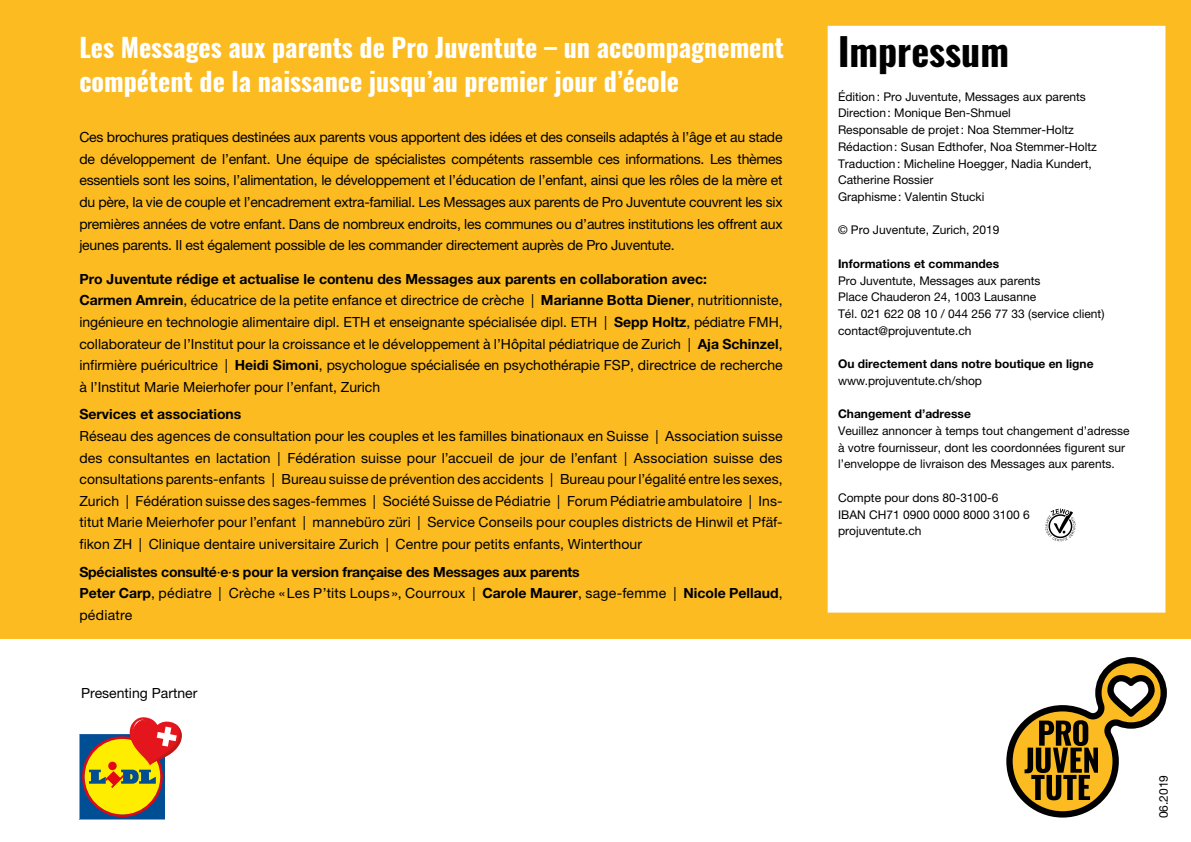
<style>
.page{position:relative;width:1191px;height:842px;background:#fff}
.page>*{position:absolute;margin:0;border:0;box-sizing:border-box;transform-origin:0 0}
.t1{font:700 38px "Oswald";color:#000}
.t2{font:700 26px/34px "Oswald";color:#fff}
.t3{font:14px/21.6px "Helvetica Neue LT Pro";color:#000}
.t4{font:700 14px/21.6px "Helvetica Neue LT Pro";letter-spacing:-.015em;color:#000}
.t5{font:12px/16.8px "Helvetica Neue LT Pro";color:#000}
.t6{font:700 12px "Helvetica Neue LT Pro";color:#000}
.s1{font-weight:700}
.s2{font-style:italic}
.s3{font-weight:400}
.s4{font-weight:400;font-style:italic}
</style>
<div class="page">
<div style="left:0;top:0;width:1191px;height:639px;background:#fbbb21"></div>
<div style="left:829px;top:27px;width:335px;height:584px;background:#fff"></div>
<div style="left:827px;top:26px;width:338px;height:587px;border:3px solid #fff"></div>
<svg style="left:79px;top:717px;width:103px;height:103px"></svg>
<svg style="left:1006px;top:657px;width:160px;height:160px"></svg>
<svg style="left:1045px;top:509px;width:30px;height:32px"></svg>
<h2 class="t2" style="left:79px;top:31px;width:706px">Les Messages aux parents de Pro Juventute – un accompagnement compétent de la naissance jusqu’au premier jour d’école</h2>
<h1 class="t1" style="left:838px;top:25px;width:172px">Impressum</h1>
<p class="t5" style="left:838px;top:88px;width:260px">Édition: Pro Juventute, Messages aux parents Direction: Monique Ben-Shmuel<br>Responsable de projet: Noa Stemmer-Holtz Rédaction: Susan Edthofer, Noa Stemmer-Holtz Traduction: Micheline Hoegger, Nadia Kundert, Catherine Rossier<br>Graphisme: Valentin Stucki</p>
<p class="t5" style="left:838px;top:221px;width:163px">© Pro Juventute, Zurich, 2019</p>
<p class="t6" style="left:838px;top:256px;width:163px">Informations et commandes</p>
<p class="t5" style="left:838px;top:272px;width:268px">Pro Juventute, Messages aux parents<br>Place Chauderon 24, 1003 Lausanne<br>Tél. 021 622 08 10 / 044 256 77 33 (service client) contact@projuventute.ch</p>
<p class="t6" style="left:838px;top:356px;width:257px">Ou directement dans notre boutique en ligne</p>
<p class="t5" style="left:838px;top:372px;width:146px">www.projuventute.ch/shop</p>
<p class="t6" style="left:838px;top:407px;width:134px">Changement d’adresse</p>
<p class="t5" style="left:838px;top:422px;width:293px">Veuillez annoncer à temps tout changement d’adresse à votre fournisseur, dont les coordonnées figurent sur l’enveloppe de livraison des Messages aux parents.</p>
<p class="t5" style="left:838px;top:489px;width:193px">Compte pour dons 80-3100-6<br>IBAN CH71 0900 0000 8000 3100 6 projuventute.ch</p>
<p class="t3" style="left:79px;top:126px;width:704px;text-align:justify">Ces brochures pratiques destinées aux parents vous apportent des idées et des conseils adaptés à l’âge et au stade de développement de l’enfant. Une équipe de spécialistes compétents rassemble ces informations. Les thèmes essentiels sont les soins, l’alimentation, le développement et l’éducation de l’enfant, ainsi que les rôles de la mère et du père, la vie de couple et l’encadrement extra-familial. Les Messages aux parents de Pro Juventute couvrent les six premières années de votre enfant. Dans de nombreux endroits, les communes ou d’autres institutions les offrent aux jeunes parents. Il est également possible de les commander directement auprès de Pro Juventute.</p>
<p class="t3" style="left:79px;top:268px;width:705px"><span class="s1">Pro Juventute rédige et actualise le contenu des Messages aux parents en collaboration avec:<br>Carmen Amrein</span>, éducatrice de la petite enfance et directrice de crèche <span class="s2">|</span> <span class="s1">Marianne Botta Diener</span>, nutritionniste, ingénieure en technologie alimentaire dipl. ETH et enseignante spécialisée dipl. ETH <span class="s2">|</span> <span class="s1">Sepp Holtz</span>, pédiatre FMH, collaborateur de l’Institut pour la croissance et le développement à l’Hôpital pédiatrique de Zurich <span class="s2">|</span> <span class="s1">Aja Schinzel</span>, infirmière puéricultrice <span class="s2">|</span> <span class="s1">Heidi Simoni</span>, psychologue spécialisée en psychothérapie FSP, directrice de recherche à l’Institut Marie Meierhofer pour l’enfant, Zurich</p>
<p class="t3" style="left:79px;top:403px;width:704px"><span class="s1">Services et associations<br></span>Réseau des agences de consultation pour les couples et les familles binationaux en Suisse <span class="s2">|</span> Association suisse des consultantes en lactation <span class="s2">|</span> Fédération suisse pour l’accueil de jour de l’enfant <span class="s2">|</span> Association suisse des consultations parents-enfants <span class="s2">|</span> Bureau suisse de prévention des accidents <span class="s2">|</span> Bureau pour l’égalité entre les sexes, Zurich <span class="s2">|</span> Fédération suisse des sages-femmes <span class="s2">|</span> Société Suisse de Pédiatrie <span class="s2">|</span> Forum Pédiatrie ambulatoire <span class="s2">|</span> Ins&shy;titut Marie Meierhofer pour l’enfant <span class="s2">|</span> mannebüro züri <span class="s2">|</span> Service Conseils pour couples districts de Hinwil et Pfäf&shy;fikon ZH <span class="s2">|</span> Clinique dentaire universitaire Zurich <span class="s2">|</span> Centre pour petits enfants, Winterthour</p>
<p class="t4" style="left:79px;top:560px;width:704px">Spécialistes consulté<span class="s3">·</span>e<span class="s3">·</span>s pour la version française des Messages aux parents<br>Peter Carp<span class="s3">, pédiatre</span> <span class="s4">|</span> <span class="s3">Crèche «Les P’tits Loups », Courroux</span> <span class="s4">|</span> Carole Maurer<span class="s3">, sage-femme</span> <span class="s4">|</span> Nicole Pellaud<span class="s3">, pédiatre</span></p>
<p class="t3" style="left:81px;top:682px;width:118px">Presenting Partner</p>
<p class="t5" style="left:1155px;top:818px;width:45px;rotate:-90deg">06.2019</p>
</div>
